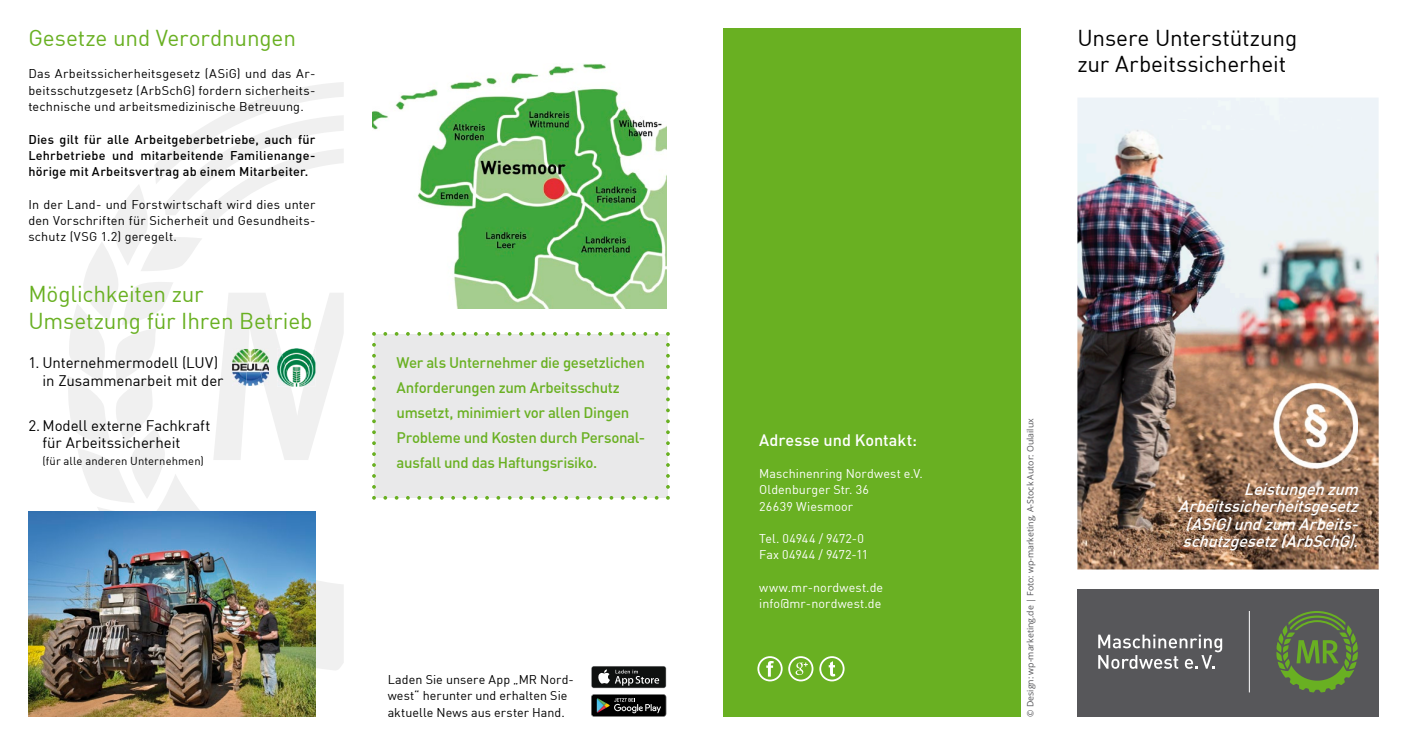
<style>
.page{position:relative;width:1407px;height:745px;background:#fff}
.page>*{position:absolute;margin:0;border:0;box-sizing:border-box;transform-origin:0 0}
.t1{font:22.5px/27.5px "DIN";letter-spacing:-.01em;color:#69b022}
.t2{font:22.5px/26.2px "DIN";letter-spacing:-.005em;color:#000}
.t3{font:italic 500 16.25px/17.5px "DIN";color:#fff;text-align:right}
.t4{font:500 16.25px "DIN";color:#fff}
.t5{font:500 15px/25px "DIN";letter-spacing:-.02em;color:#69b022}
.t6{font:15px/17.5px "DIN";letter-spacing:-.005em;color:#000}
.t7{font:12.5px/16.2px "DIN";letter-spacing:.015em;color:#000;text-align:justify}
.t8{font:500 12.5px/16.2px "DIN";letter-spacing:.02em;color:#000;text-align:justify}
.t9{font:12.5px/16.2px "DIN";letter-spacing:.005em;color:#fff}
.t10{font:12.5px/16.2px "DIN";letter-spacing:-.02em;color:#fff}
.t11{font:11.25px "DIN";letter-spacing:.01em;color:#000}
.t12{font:8.75px "Open Sans";color:#57575a}
</style>
<div class="page">
<div style="left:1077px;top:588px;width:301px;height:128px;background:#57575a"></div>
<img style="left:1077px;top:98px;width:301px;height:471px">
<div style="left:723px;top:28px;width:297px;height:688px;background:#69b022"></div>
<svg style="left:819px;top:656px;width:25px;height:25px"></svg>
<svg style="left:788px;top:656px;width:25px;height:25px"></svg>
<svg style="left:757px;top:656px;width:25px;height:25px"></svg>
<svg style="left:68px;top:82px;width:276px;height:413px"></svg>
<svg style="left:97px;top:473px;width:247px;height:197px"></svg>
<img style="left:372px;top:64px;width:294px;height:244px">
<div style="left:372px;top:332px;width:298px;height:167px;background:#e9e9ea"></div>
<img style="left:28px;top:511px;width:287px;height:205px">
<div style="left:591px;top:665px;width:75px;height:22px;background:#c3c5c5;border-radius:3px"></div>
<div style="left:592px;top:666px;width:74px;height:21px;background:#0f1110;border-radius:2px"></div>
<svg style="left:598px;top:669px;width:61px;height:16px"></svg>
<svg style="left:591px;top:694px;width:75px;height:22px;background:#282a29"></svg>
<svg style="left:1098px;top:634px;width:124px;height:34px"></svg>
<hr style="left:1249px;top:610px;width:1px;height:82px;background:#fff">
<svg style="left:1276px;top:611px;width:82px;height:81px"></svg>
<img style="left:232px;top:349px;width:37px;height:36px">
<img style="left:277px;top:348px;width:38px;height:38px">
<img style="left:1273px;top:383px;width:85px;height:85px">
<h1 class="t1" style="left:28px;top:24px;width:269px">Gesetze und Verordnungen</h1>
<p class="t7" style="left:28px;top:66px;width:289px">Das Arbeitssicherheitsgesetz (ASiG) und das Ar&shy;beitsschutzgesetz (ArbSchG) fordern sicherheits&shy;technische und arbeitsmedizinische Betreuung.</p>
<p class="t8" style="left:28px;top:130px;width:288px">Dies gilt für alle Arbeitgeberbetriebe, auch für Lehrbetriebe und mitarbeitende Familienange&shy;hörige mit Arbeitsvertrag ab einem Mitarbeiter.</p>
<p class="t7" style="left:28px;top:196px;width:289px">In der Land- und Forstwirtschaft wird dies unter den Vorschriften für Sicherheit und Gesundheits&shy;schutz (VSG 1.2) geregelt.</p>
<h1 class="t1" style="left:28px;top:279px;width:286px">Möglichkeiten zur<br>Umsetzung für Ihren Betrieb</h1>
<p class="t6" style="left:43px;top:353px;width:182px;text-indent:-14px">1. Unternehmermodell (LUV) in Zusammenarbeit mit der</p>
<p class="t6" style="left:43px;top:416px;width:169px;text-indent:-14px">2. Modell externe Fachkraft für Arbeitssicherheit</p>
<p class="t11" style="left:43px;top:453px;width:163px">(für alle anderen Unternehmen)</p>
<p class="t5" style="left:396px;top:349px;width:250px">Wer als Unternehmer die gesetzlichen Anforderungen zum Arbeitsschutz umsetzt, minimiert vor allen Dingen Probleme und Kosten durch Personal&shy;ausfall und das Haftungsrisiko.</p>
<p class="t7" style="left:388px;top:670px;width:188px;text-align:left">Laden Sie unsere App „MR Nord&shy;west“ herunter und erhalten Sie aktuelle News aus erster Hand.</p>
<h1 class="t2" style="left:1077px;top:24px;width:221px">Unsere Unterstützung zur Arbeitssicherheit</h1>
<h2 class="t4" style="left:759px;top:429px;width:159px">Adresse und Kontakt:</h2>
<p class="t9" style="left:759px;top:465px;width:165px">Maschinenring Nordwest e.V.<br>Oldenburger Str. 36<br>26639 Wiesmoor</p>
<p class="t10" style="left:759px;top:530px;width:110px">Tel. 04944 / 9472-0<br>Fax 04944 / 9472-11</p>
<p class="t9" style="left:759px;top:578px;width:125px">www.mr-nordwest.de info@mr-nordwest.de</p>
<p class="t12" style="left:1024px;top:716px;width:299px;rotate:-90deg">© Design: wp-marketing.de | Foto: wp-marketing, A-Stock Autor: Oulailux</p>
<h2 class="t3" style="left:1178px;top:479px;width:187px">Leistungenzum<br>Arbeitssicherheitsgesetz (ASiG)undzum Arbeits&shy;schutzgesetz(ArbSchG).</h2>
</div>
